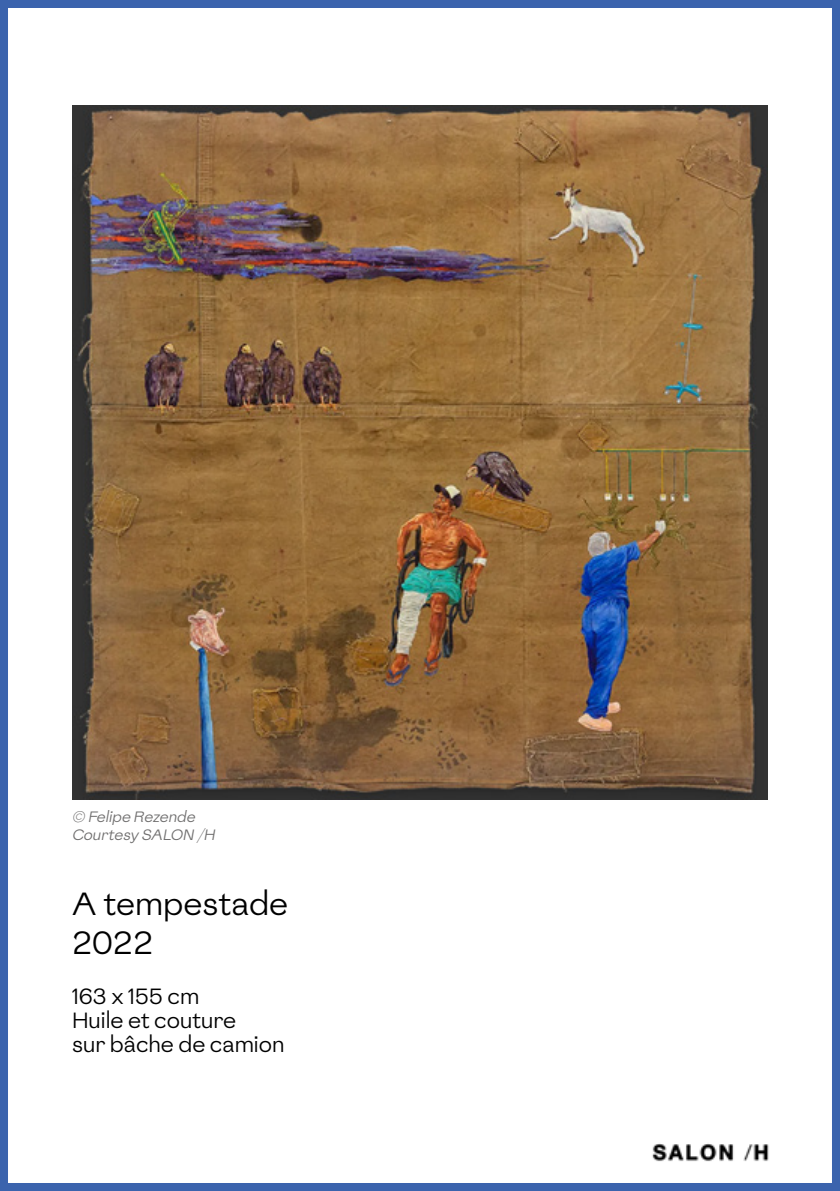
<style>
.page{position:relative;width:840px;height:1191px;background:#fff}
.page>*{position:absolute;margin:0;border:0;box-sizing:border-box;transform-origin:0 0}
.t1{font:32px/38.4px "Absans";color:#000}
.t2{font:22px/24px "Absans";color:#000}
.t3{font:italic 15px/18px "Absans";color:#706f6f}
</style>
<div class="page">
<div style="left:0;top:0;width:839px;height:1191px;border:8px solid #3b63ad"></div>
<img style="left:617px;top:1143px;width:187px;height:48px">
<img style="left:72px;top:105px;width:695px;height:694px">
<p class="t3" style="left:72px;top:807px;width:148px">© Felipe Rezende<br>Courtesy SALON /H</p>
<h1 class="t1" style="left:72px;top:885px;width:218px">A tempestade<br>2022</h1>
<p class="t2" style="left:72px;top:984px;width:214px">163 x 155 cm<br>Huile et couture<br>sur bâche de camion</p>
</div>
